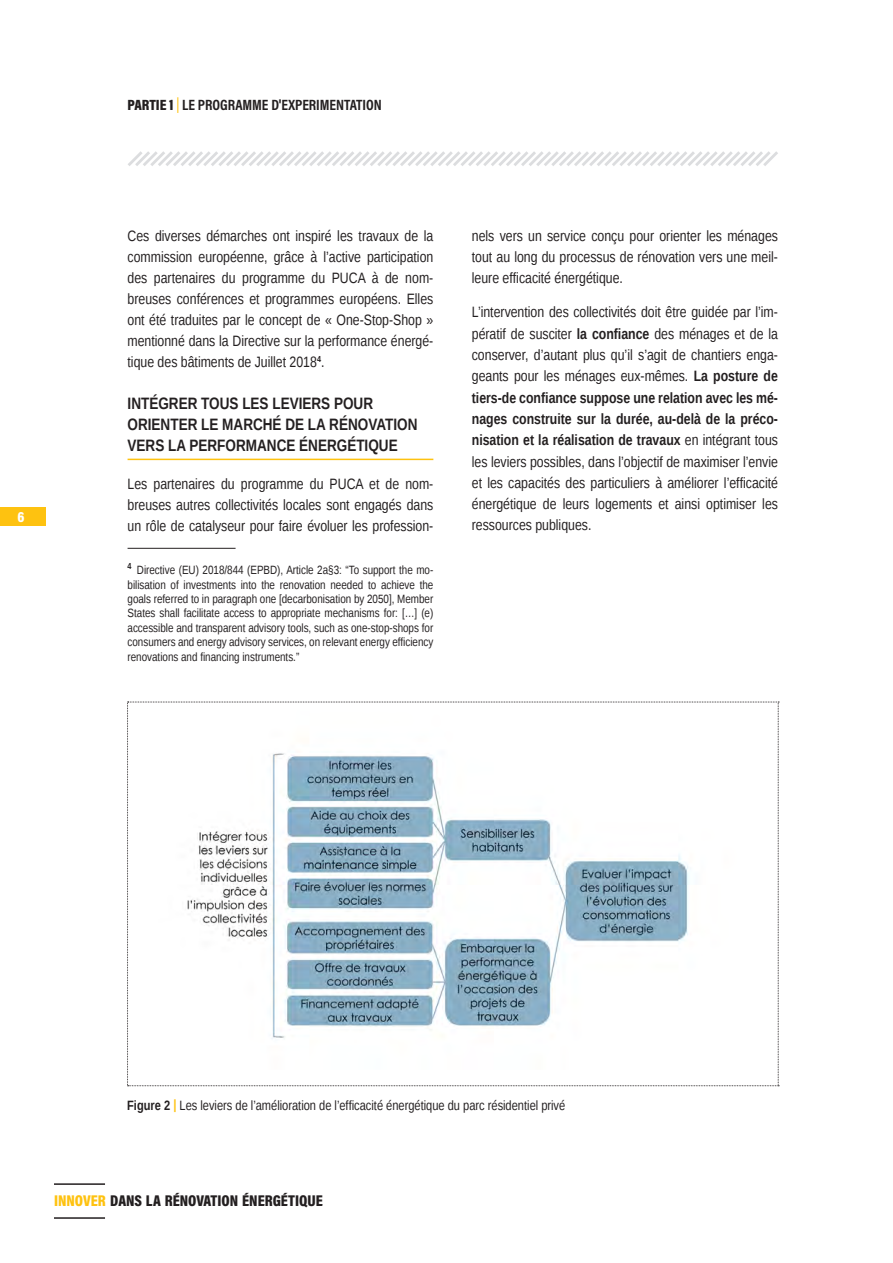
<style>
.page{position:relative;width:893px;height:1263px;background:#fff}
.page>*{position:absolute;margin:0;border:0;box-sizing:border-box;transform-origin:0 0}
.titre_2{font:700 16.5px/21px "Liberation Sans Narrow";color:#231f20}
.t1{font:900 15.75px "Acumin Pro Cond";color:#231f20}
.texte_courant{font:15px/21.3px "Liberation Sans Narrow";color:#231f20;text-align:justify}
.t2{font:700 15px "Acumin Pro Cond";color:#231f20}
.t3{font:900 15px "Acumin Pro Cond";color:#fff}
.titre_1{font:13.5px "Liberation Sans Narrow";color:#231f20}
.t4{font:12px/14.4px "Liberation Sans Narrow";color:#231f20;text-align:justify}
.s1{font-weight:900}
.s2{font-weight:400;color:#fec210}
.s3{font-weight:700}
.s4{font-weight:700;color:#fec210}
.s5{color:#fec210}
</style>
<div class="page">
<div style="left:0;top:507px;width:45px;height:19px;background:#fec210"></div>
<hr style="left:54px;top:1183px;width:51px;height:2px;background:#231f20">
<hr style="left:54px;top:1217px;width:51px;height:2px;background:#231f20">
<svg style="left:128px;top:151px;width:650px;height:15px"></svg>
<hr style="left:128px;top:548px;width:108px;height:1px;background:#231f20">
<svg style="left:127px;top:702px;width:652px;height:384px"></svg>
<hr style="left:128px;top:459px;width:305px;height:1px;background:#fec210">
<p class="t3" style="left:18px;top:507px;width:9px">6</p>
<p class="t2" style="left:128px;top:95px;width:256px"><span class="s1">PARTIE 1</span> <span class="s2">|</span> LE PROGRAMME D'EXPERIMENTATION</p>
<p class="texte_courant" style="left:128px;top:225px;width:307px">Ces diverses démarches ont inspiré les travaux de la commission européenne, grâce à l’active participation des partenaires du programme du PUCA à de nom&shy;breuses conférences et programmes européens. Elles ont été traduites par le concept de « One-Stop-Shop » mentionné dans la Directive sur la performance énergé&shy;tique des bâtiments de Juillet 2018<sup>4</sup>.</p>
<p class="titre_2" style="left:128px;top:392px;width:291px">INTÉGRER TOUS LES LEVIERS POUR<br>ORIENTER LE MARCHÉ DE LA RÉNOVATION<br>VERS LA PERFORMANCE ÉNERGÉTIQUE</p>
<p class="texte_courant" style="left:128px;top:474px;width:307px">Les partenaires du programme du PUCA et de nom&shy;breuses autres collectivités locales sont engagés dans un rôle de catalyseur pour faire évoluer les profession-</p>
<p class="t4" style="left:128px;top:563px;width:307px"><sup>4</sup> Directive (EU) 2018/844 (EPBD), Article 2a§3: “To support the mo&shy;bilisation of investments into the renovation needed to achieve the goals referred to in paragraph one [decarbonisation by 2050], Member States shall facilitate access to appropriate mechanisms for: […] (e) accessible and transparent advisory tools, such as one-stop-shops for consumers and energy advisory services, on relevant energy efficiency renovations and financing instruments.”</p>
<p class="texte_courant" style="left:472px;top:225px;width:308px">nels vers un service conçu pour orienter les ménages tout au long du processus de rénovation vers une meil&shy;leure efficacité énergétique.</p>
<p class="texte_courant" style="left:472px;top:302px;width:308px">L’intervention des collectivités doit être guidée par l’im&shy;pératif de susciter <span class="s3">la confiance</span> des ménages et de la conserver, d’autant plus qu’il s’agit de chantiers enga&shy;geants pour les ménages eux-mêmes. <span class="s3">La posture de tiers-de confiance suppose une relation avec les mé&shy;nages construite sur la durée, au-delà de la préco&shy;nisation et la réalisation de travaux</span> en intégrant tous les leviers possibles, dans l’objectif de maximiser l’envie et les capacités des particuliers à améliorer l’efficacité énergétique de leurs logements et ainsi optimiser les ressources publiques.</p>
<p class="titre_1" style="left:127px;top:1097px;width:440px"><span class="s3">Figure 2</span> <span class="s4">|</span> Les leviers de l’amélioration de l’efficacité énergétique du parc résidentiel privé</p>
<p class="t1" style="left:54px;top:1190px;width:270px"><span class="s5">INNOVER</span> DANS LA RÉNOVATION ÉNERGÉTIQUE</p>
</div>
